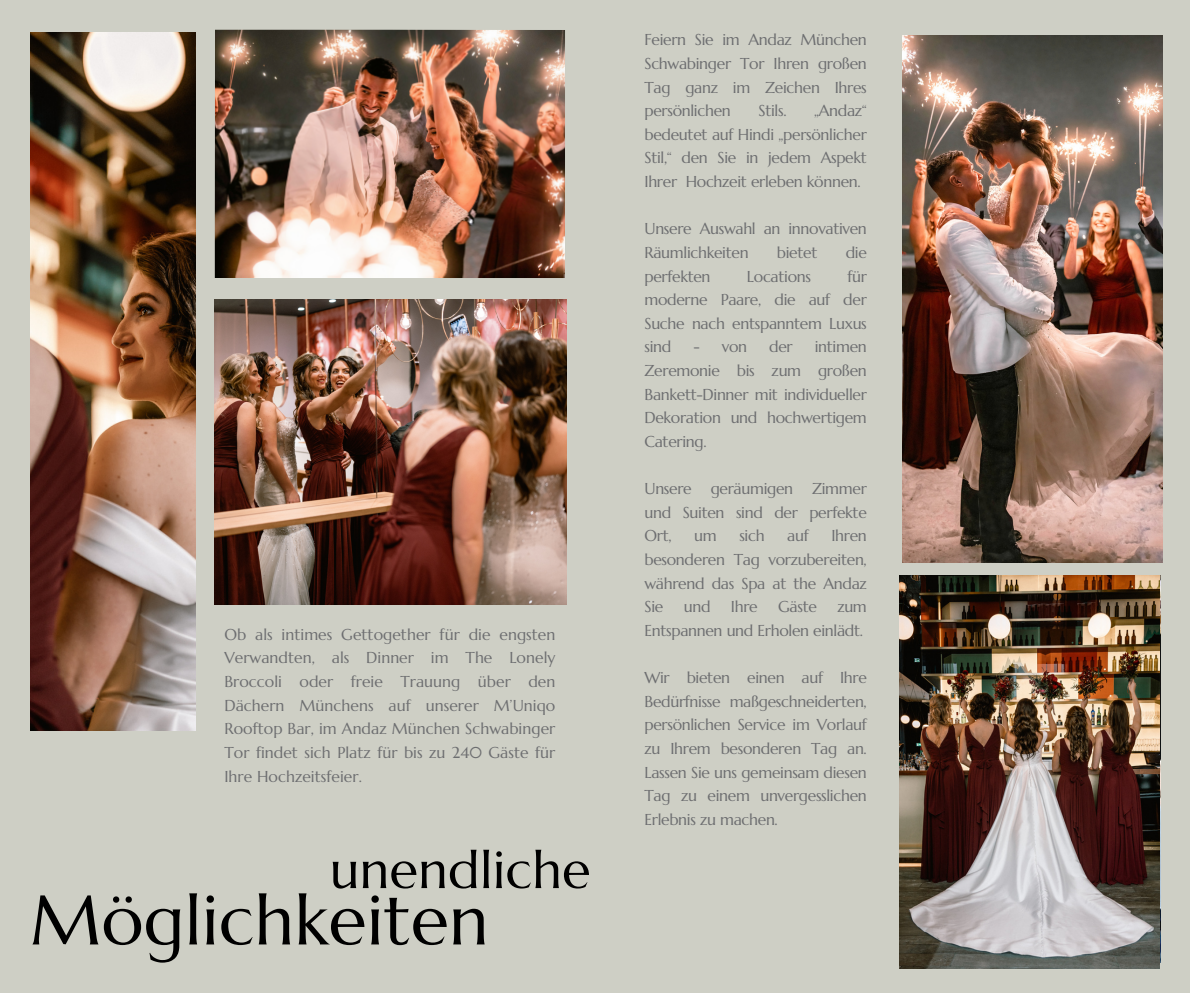
<style>
.page{position:relative;width:1190px;height:993px;background:#fff}
.page>*{position:absolute;margin:0;border:0;box-sizing:border-box;transform-origin:0 0}
.t1{font:70px "Marcellus";letter-spacing:.005em;color:#000}
.t2{font:52.5px "Marcellus";letter-spacing:.005em;color:#000}
.t3{font:15.75px/23.6px "Marcellus";letter-spacing:-.02em;color:#6d6e70;text-align:justify}
</style>
<div class="page">
<div style="left:0;top:0;width:1190px;height:992px;background:#cecfc5"></div>
<img style="left:215px;top:299px;width:351px;height:305px">
<img style="left:215px;top:30px;width:350px;height:248px">
<img style="left:30px;top:32px;width:165px;height:698px">
<img style="left:902px;top:36px;width:260px;height:526px">
<img style="left:900px;top:575px;width:259px;height:393px">
<p class="t3" style="left:224px;top:622px;width:332px">Ob als intimes Gettogether für die engsten Verwandten, als Dinner im The Lonely Broccoli oder freie Trauung über den Dächern Münchens auf unserer M’Uniqo Rooftop Bar, im Andaz München Schwabinger Tor findet sich Platz für bis zu 240 Gäste für Ihre Hochzeitsfeier.</p>
<p class="t2" style="left:330px;top:836px;width:262px">unendliche</p>
<p class="t1" style="left:30px;top:876px;width:460px">Möglichkeiten</p>
<p class="t3" style="left:644px;top:28px;width:224px">Feiern Sie im Andaz München Schwabinger Tor Ihren großen Tag ganz im Zeichen Ihres persönlichen</p>
<p class="t3" style="left:644px;top:99px;width:224px;text-indent:170px">„Andaz“ bedeutet auf Hindi „persönlicher Stil,“ den Sie in jedem Aspekt Ihrer Hochzeit erleben können.</p>
<p class="t3" style="left:644px;top:217px;width:224px">Unsere Auswahl an innovativen<br>Räumlichkeiten</p>
<p class="t3" style="left:758px;top:99px;width:30px">Stils.</p>
<p class="t3" style="left:777px;top:240px;width:42px">bietet</p>
<p class="t3" style="left:846px;top:240px;width:23px">die</p>
<p class="t3" style="left:644px;top:264px;width:224px;text-indent:203px">für moderne Paare, die auf der Suche nach entspanntem Luxus sind</p>
<p class="t3" style="left:644px;top:264px;width:68px">perfekten</p>
<p class="t3" style="left:747px;top:264px;width:66px">Locations</p>
<p class="t3" style="left:693px;top:335px;width:55px">- von</p>
<p class="t3" style="left:769px;top:335px;width:25px">der</p>
<p class="t3" style="left:644px;top:335px;width:224px;text-indent:170px">intimen Zeremonie bis zum großen Bankett-Dinner mit individueller Dekoration und hochwertigem Catering.</p>
<p class="t3" style="left:644px;top:477px;width:224px">Unsere geräumigen Zimmer und Suiten sind der perfekte Ort,</p>
<p class="t3" style="left:694px;top:524px;width:24px">um</p>
<p class="t3" style="left:739px;top:524px;width:27px">sich</p>
<p class="t3" style="left:787px;top:524px;width:23px">auf</p>
<p class="t3" style="left:644px;top:524px;width:224px;text-indent:187px">Ihren besonderen Tag vorzubereiten, während das Spa at the Andaz Sie</p>
<p class="t3" style="left:684px;top:595px;width:28px">und</p>
<p class="t3" style="left:731px;top:595px;width:28px">Ihre</p>
<p class="t3" style="left:778px;top:595px;width:40px">Gäste</p>
<p class="t3" style="left:644px;top:595px;width:224px;text-align:right">zum<br>Entspannen und Erholen einlädt.</p>
<p class="t3" style="left:644px;top:665px;width:224px">Wir bieten einen auf Ihre Bedürfnisse maßgeschneiderten, persönlichen Service im Vorlauf zu Ihrem besonderen Tag an.<br>Lassen Sie uns gemeinsam diesen Tag zu einem unvergesslichen Erlebnis zu machen.</p>
</div>
